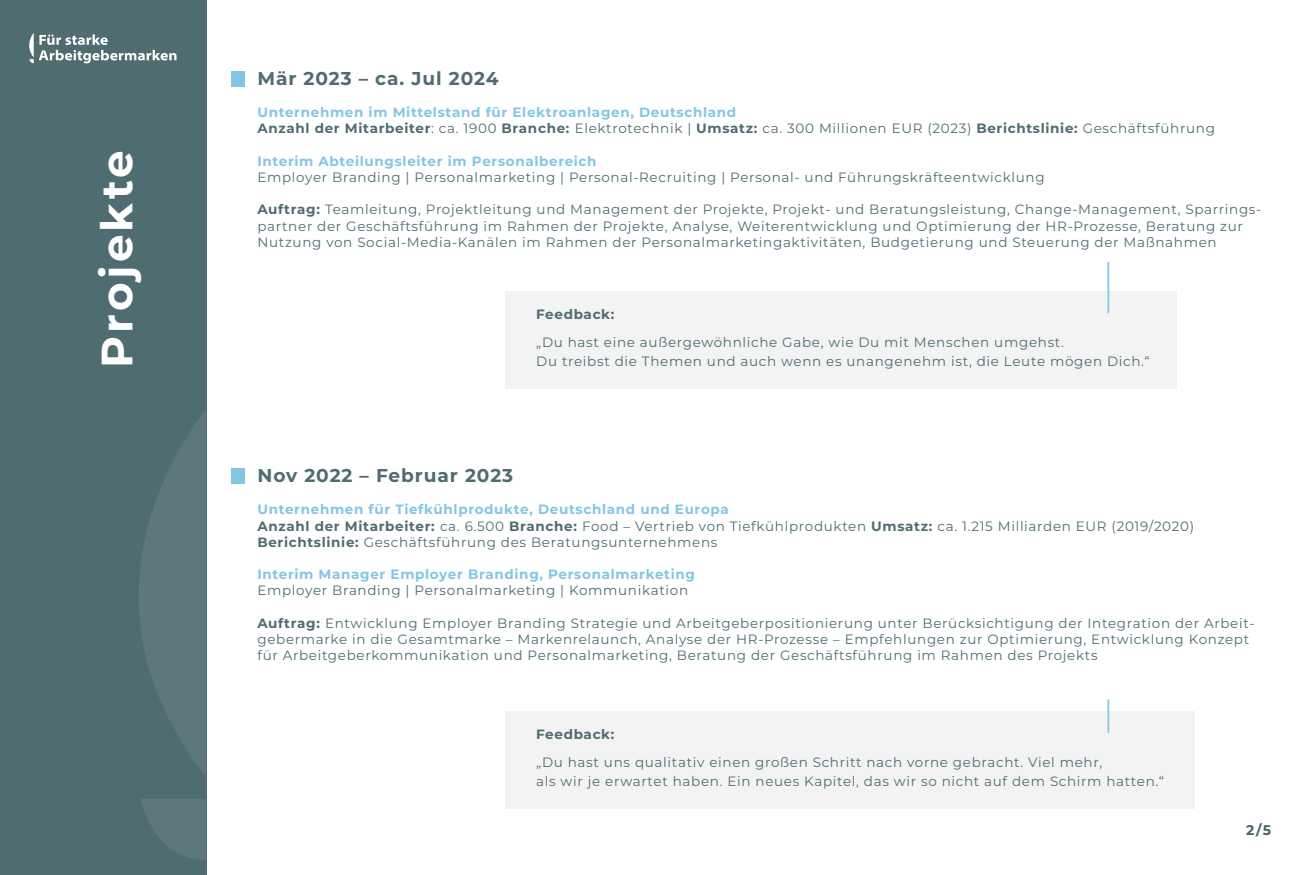
<style>
.page{position:relative;width:1313px;height:875px;background:#fff}
.page>*{position:absolute;margin:0;border:0;box-sizing:border-box;transform-origin:0 0}
.t1{font:700 43.75px "Montserrat";letter-spacing:.07em;color:#fff}
.t2{font:700 18.55px "Montserrat";letter-spacing:.05em;color:#4f6c71}
.t3{font:700 14px "Montserrat";color:#47656a}
.t4{font:13.47px/16.3px "Montserrat";letter-spacing:.05em;color:#4f6c71}
.t5{font:700 13.47px "Montserrat";letter-spacing:.05em;color:#84c5e6}
.t6{font:700 13.47px "Montserrat";letter-spacing:.05em;color:#4f6c71}
.s1{font-weight:700;color:#84c5e6}
.s2{font-weight:700}
</style>
<div class="page">
<div style="left:505px;top:291px;width:671px;height:97px;background:#f3f3f3"></div>
<div style="left:0;top:0;width:206px;height:875px;background:#4f6c71"></div>
<hr style="left:1107px;top:262px;width:2px;height:51px;background:#84c5e6">
<div style="left:505px;top:711px;width:689px;height:97px;background:#f3f3f3"></div>
<hr style="left:1107px;top:699px;width:2px;height:34px;background:#84c5e6">
<div style="left:231px;top:71px;width:13px;height:16px;background:#84c5e6"></div>
<div style="left:231px;top:468px;width:13px;height:16px;background:#84c5e6"></div>
<svg style="left:29px;top:33px;width:147px;height:30px"></svg>
<svg style="left:141px;top:799px;width:65px;height:61px"></svg>
<svg style="left:139px;top:411px;width:67px;height:365px"></svg>
<h1 class="t1" style="left:85px;top:368px;width:219px;rotate:-90deg">Projekte</h1>
<h2 class="t2" style="left:257px;top:65px;width:243px">Mär 2023 – ca. Jul 2024</h2>
<p class="t4" style="left:257px;top:104px;width:959px"><span class="s1">Unternehmen im Mittelstand für Elektroanlagen, Deutschland<br></span><span class="s2">Anzahl der Mitarbeiter</span>: ca. 1900 <span class="s2">Branche:</span> Elektrotechnik | <span class="s2">Umsatz:</span> ca. 300 Millionen EUR (2023) <span class="s2">Berichtslinie:</span> Geschäftsführung</p>
<p class="t5" style="left:257px;top:151px;width:341px">Interim Abteilungsleiter im Personalbereich</p>
<p class="t4" style="left:257px;top:169px;width:789px">Employer Branding | Personalmarketing | Personal-Recruiting | Personal- und Führungskräfteentwicklung</p>
<p class="t4" style="left:257px;top:201px;width:1005px"><span class="s2">Auftrag:</span> Teamleitung, Projektleitung und Management der Projekte, Projekt- und Beratungsleistung, Change-Management, Sparrings&shy;partner der Geschäftsführung im Rahmen der Projekte, Analyse, Weiterentwicklung und Optimierung der HR-Prozesse, Beratung zur<br>Nutzung von Social-Media-Kanälen im Rahmen der Personalmarketingaktivitäten, Budgetierung und Steuerung der Maßnahmen</p>
<p class="t6" style="left:536px;top:304px;width:80px">Feedback:</p>
<p class="t4" style="left:536px;top:332px;width:615px;line-height:19.2px">„Du hast eine außergewöhnliche Gabe, wie Du mit Menschen umgehst.<br>Du treibst die Themen und auch wenn es unangenehm ist, die Leute mögen Dich.“</p>
<h2 class="t2" style="left:257px;top:462px;width:257px">Nov 2022 – Februar 2023</h2>
<p class="t4" style="left:257px;top:501px;width:938px"><span class="s1">Unternehmen für Tiefkühlprodukte, Deutschland und Europa<br></span><span class="s2">Anzahl der Mitarbeiter:</span> ca. 6.500 <span class="s2">Branche:</span> Food – Vertrieb von Tiefkühlprodukten <span class="s2">Umsatz:</span> ca. 1.215 Milliarden EUR (2019/2020)<br><span class="s2">Berichtslinie:</span> Geschäftsführung des Beratungsunternehmens</p>
<p class="t5" style="left:257px;top:565px;width:439px">Interim Manager Employer Branding, Personalmarketing</p>
<p class="t4" style="left:257px;top:582px;width:432px">Employer Branding | Personalmarketing | Kommunikation</p>
<p class="t4" style="left:257px;top:615px;width:998px"><span class="s2">Auftrag:</span> Entwicklung Employer Branding Strategie und Arbeitgeberpositionierung unter Berücksichtigung der Integration der Arbeit&shy;gebermarke in die Gesamtmarke – Markenrelaunch, Analyse der HR-Prozesse – Empfehlungen zur Optimierung, Entwicklung Konzept für Arbeitgeberkommunikation und Personalmarketing, Beratung der Geschäftsführung im Rahmen des Projekts</p>
<p class="t6" style="left:536px;top:724px;width:80px">Feedback:</p>
<p class="t4" style="left:536px;top:752px;width:629px;line-height:19.2px">„Du hast uns qualitativ einen großen Schritt nach vorne gebracht. Viel mehr,<br>als wir je erwartet haben. Ein neues Kapitel, das wir so nicht auf dem Schirm hatten.“</p>
<p class="t3" style="left:1246px;top:820px;width:27px">2/5</p>
</div>
